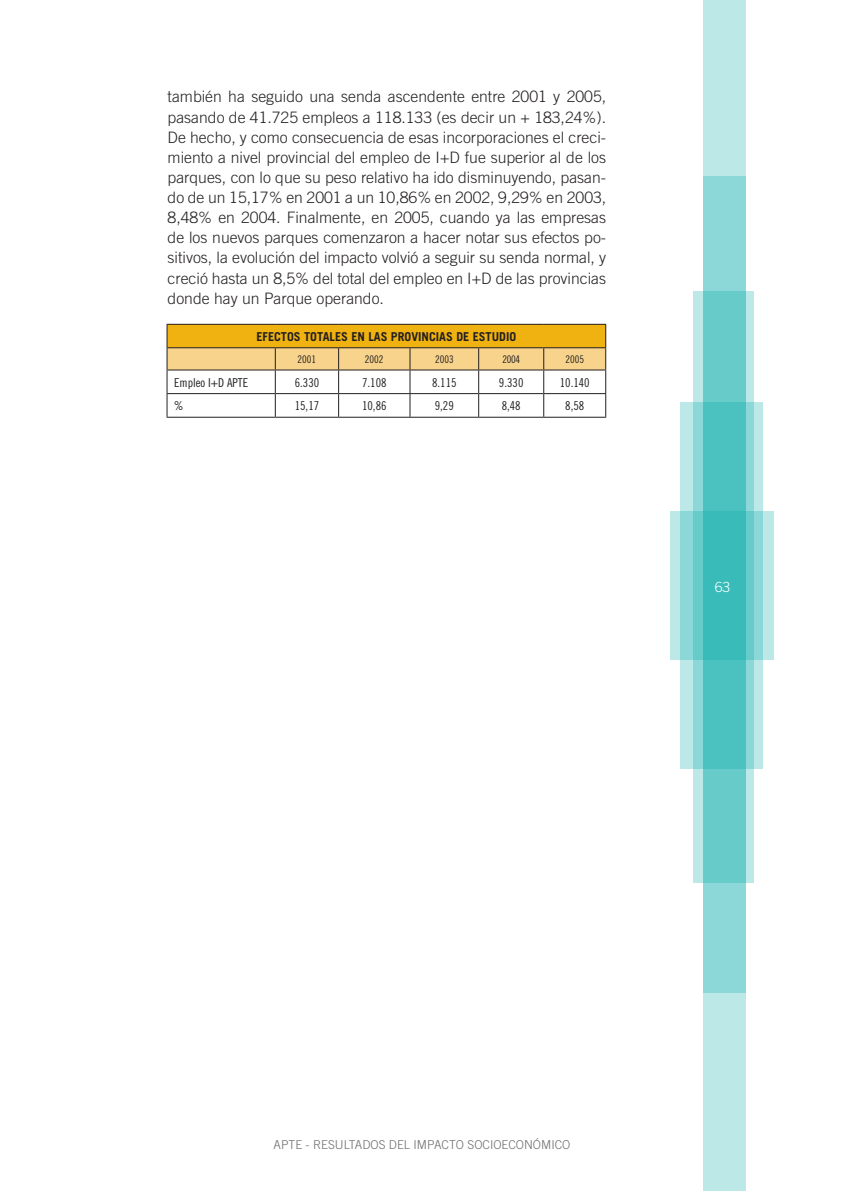
<style>
.page{position:relative;width:844px;height:1191px;background:#fff}
.page>*{position:absolute;margin:0;border:0;box-sizing:border-box;transform-origin:0 0}
.t1{font:300 15.75px/20.1px "Trade Gothic";color:#231f20;text-align:justify}
.t2{font:300 14px "Trade Gothic";color:#fff}
.t3{font:12.25px "Trade Gothic Cond Eighteen";color:#231f20}
.t4{font:300 12.25px "Trade Gothic";color:#6c6d70}
.t5{font:700 12.25px "Trade Gothic";color:#231f20}
.t6{font:10.5px "Trade Gothic Cond Eighteen";color:#231f20}
</style>
<div class="page">
<div style="left:702px;top:0;width:42px;height:1191px;background:#bde8e8"></div>
<div style="left:702px;top:176px;width:42px;height:816px;background:#8cd7d7"></div>
<svg style="left:693px;top:291px;width:60px;height:591px;background:#80d3d3"></svg>
<svg style="left:680px;top:402px;width:83px;height:367px;background:#77d0cf"></svg>
<svg style="left:670px;top:511px;width:103px;height:149px;background:#6bcccb"></svg>
<hr style="left:166px;top:417px;width:109px;height:1px;background:#231f20">
<hr style="left:275px;top:417px;width:63px;height:1px;background:#231f20">
<hr style="left:338px;top:417px;width:72px;height:1px;background:#231f20">
<hr style="left:410px;top:417px;width:68px;height:1px;background:#231f20">
<hr style="left:478px;top:417px;width:65px;height:1px;background:#231f20">
<hr style="left:543px;top:417px;width:63px;height:1px;background:#231f20">
<hr style="left:166px;top:324px;width:109px;height:1px;background:#231f20">
<hr style="left:275px;top:324px;width:63px;height:1px;background:#231f20">
<hr style="left:338px;top:324px;width:72px;height:1px;background:#231f20">
<hr style="left:410px;top:324px;width:68px;height:1px;background:#231f20">
<hr style="left:478px;top:324px;width:65px;height:1px;background:#231f20">
<hr style="left:543px;top:324px;width:63px;height:1px;background:#231f20">
<svg style="left:166px;top:325px;width:440px;height:92px"></svg>
<hr style="left:166px;top:347px;width:109px;height:1px;background:#231f20">
<hr style="left:275px;top:347px;width:63px;height:1px;background:#231f20">
<hr style="left:338px;top:347px;width:72px;height:1px;background:#231f20">
<hr style="left:410px;top:347px;width:68px;height:1px;background:#231f20">
<hr style="left:478px;top:347px;width:65px;height:1px;background:#231f20">
<hr style="left:543px;top:347px;width:63px;height:1px;background:#231f20">
<p class="t1" style="left:167px;top:87px;width:440px">también ha seguido una senda ascendente entre 2001 y 2005, pasando de 41.725 empleos a 118.133 (es decir un + 183,24%).<br>De hecho, y como consecuencia de esas incorporaciones el creci&shy;miento a nivel provincial del empleo de I+D fue superior al de los parques, con lo que su peso relativo ha ido disminuyendo, pasan&shy;do de un 15,17% en 2001 a un 10,86% en 2002, 9,29% en 2003, 8,48% en 2004. Finalmente, en 2005, cuando ya las empresas de los nuevos parques comenzaron a hacer notar sus efectos po&shy;sitivos, la evolución del impacto volvió a seguir su senda normal, y creció hasta un 8,5% del total del empleo en I+D de las provincias donde hay un Parque operando.</p>
<p class="t5" style="left:256px;top:329px;width:8px">EFECTOS</p>
<p class="t5" style="left:304px;top:329px;width:8px">TOTALES</p>
<p class="t5" style="left:351px;top:329px;width:24px">EN LAS</p>
<p class="t5" style="left:391px;top:329px;width:8px">PROVINCIAS</p>
<p class="t5" style="left:456px;top:329px;width:24px">DE ESTUDIO</p>
<p class="t6" style="left:297px;top:353px;width:20px">2001</p>
<p class="t6" style="left:365px;top:353px;width:20px">2002</p>
<p class="t6" style="left:435px;top:353px;width:20px">2003</p>
<p class="t6" style="left:502px;top:353px;width:19px">2004</p>
<p class="t6" style="left:565px;top:353px;width:20px">2005</p>
<p class="t3" style="left:174px;top:375px;width:76px">Empleo I+D APTE</p>
<p class="t3" style="left:294px;top:375px;width:26px">6.330</p>
<p class="t3" style="left:362px;top:375px;width:26px">7.108</p>
<p class="t3" style="left:432px;top:375px;width:26px">8.115</p>
<p class="t3" style="left:499px;top:375px;width:26px">9.330</p>
<p class="t3" style="left:559px;top:375px;width:31px">10.140</p>
<p class="t3" style="left:174px;top:398px;width:11px">%</p>
<p class="t3" style="left:294px;top:398px;width:26px">15,17</p>
<p class="t3" style="left:362px;top:398px;width:26px">10,86</p>
<p class="t3" style="left:434px;top:398px;width:21px">9,29</p>
<p class="t3" style="left:501px;top:398px;width:21px">8,48</p>
<p class="t3" style="left:565px;top:398px;width:21px">8,58</p>
<p class="t2" style="left:714px;top:578px;width:17px">63</p>
<p class="t4" style="left:273px;top:1137px;width:298px">APTE - Resultados del Impacto socioeconómico</p>
</div>
